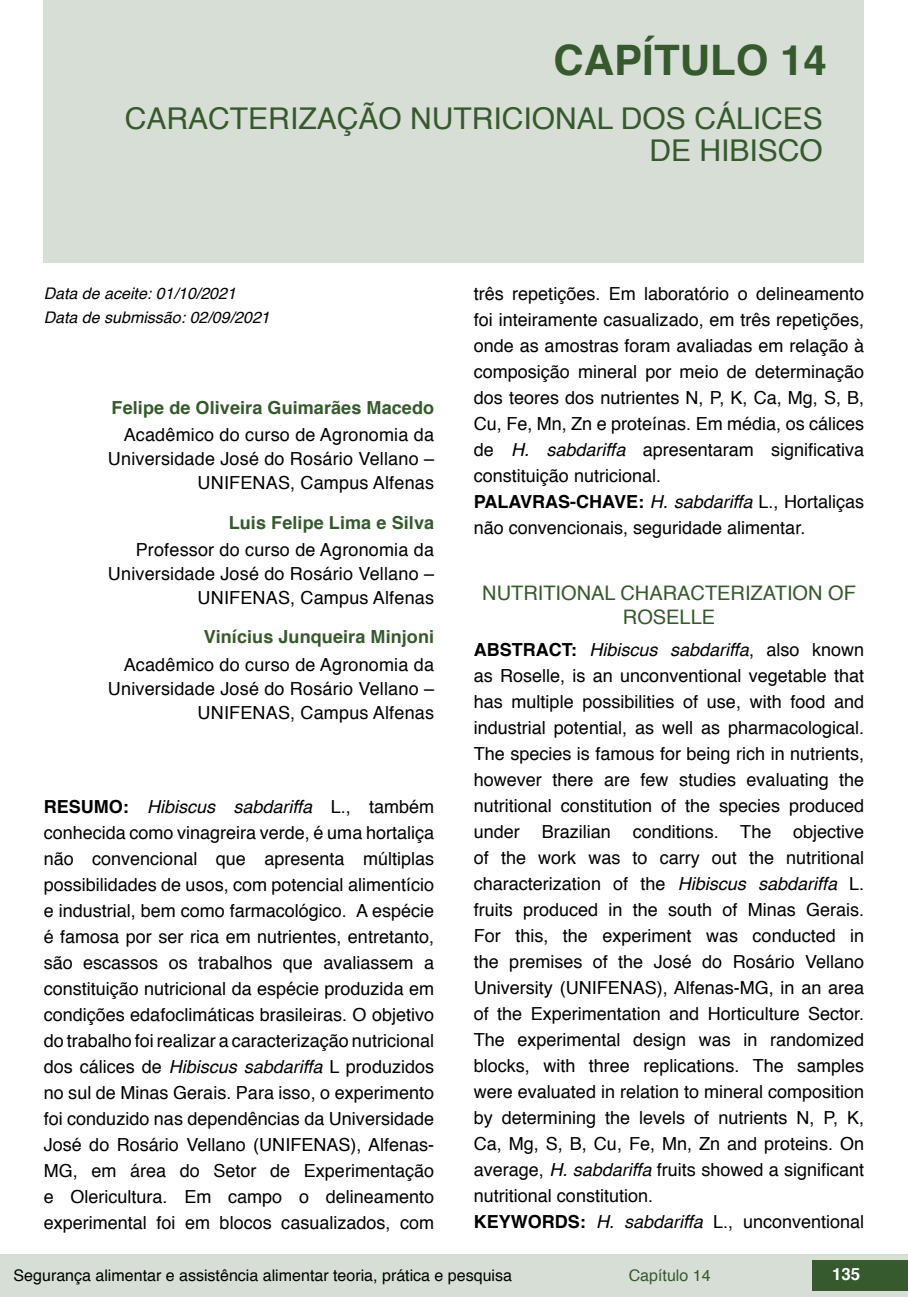
<style>
.page{position:relative;width:908px;height:1304px;background:#fff}
.page>*{position:absolute;margin:0;border:0;box-sizing:border-box;transform-origin:0 0}
.capítulos{font:700 42px "Helvetica";color:#36592e}
.nome_artigos{font:30px/32px "Helvetica";color:#36592e;text-align:right}
.título_Inglês{font:20px/24px "Helvetica";color:#36592e;text-align:center}
.Resumos_e_PC_TXT{font:18px/26px "Helvetica";color:#000;text-align:justify}
.info_autores{font:18px/24px "Helvetica";letter-spacing:.01em;color:#000;text-align:right}
.nome_autores{font:700 18px "Helvetica";letter-spacing:.005em;color:#36592e}
.t1{font:700 16.8px "Helvetica";color:#fff}
.t2{font:16px "Helvetica";color:#000}
.data{font:italic 16px "Helvetica";color:#000}
.t3{font:16px "Helvetica";color:#36592e}
.s1{font-weight:700}
.s2{font-style:italic}
</style>
<div class="page">
<div style="left:0;top:1254px;width:906px;height:43px;background:#d7ded5"></div>
<div style="left:812px;top:1261px;width:95px;height:30px;background:#36592e"></div>
<div style="left:44px;top:0;width:819px;height:263px;background:#d7ded5"></div>
<p class="capítulos" style="left:553px;top:26px;width:275px">CAPÍTULO 14</p>
<p class="nome_artigos" style="left:125px;top:104px;width:699px">CARACTERIZAÇÃO NUTRICIONAL DOS CÁLICES<br>DE HIBISCO</p>
<p class="data" style="left:44px;top:280px;width:194px">Data de aceite: 01/10/2021</p>
<p class="data" style="left:44px;top:304px;width:227px">Data de submissão: 02/09/2021</p>
<p class="nome_autores" style="left:112px;top:393px;width:324px">Felipe de Oliveira Guimarães Macedo</p>
<p class="info_autores" style="left:108px;top:424px;width:327px">Acadêmico do curso de Agronomia da<br>Universidade José do Rosário Vellano –<br>UNIFENAS, Campus Alfenas</p>
<p class="nome_autores" style="left:229px;top:508px;width:207px">Luis Felipe Lima e Silva</p>
<p class="info_autores" style="left:108px;top:538px;width:327px">Professor do curso de Agronomia da<br>Universidade José do Rosário Vellano –</p>
<p class="info_autores" style="left:197px;top:586px;width:238px">UNIFENAS, Campus Alfenas</p>
<p class="nome_autores" style="left:204px;top:622px;width:231px">Vinícius Junqueira Minjoni</p>
<p class="info_autores" style="left:108px;top:653px;width:327px">Acadêmico do curso de Agronomia da<br>Universidade José do Rosário Vellano –<br>UNIFENAS, Campus Alfenas</p>
<p class="Resumos_e_PC_TXT" style="left:44px;top:794px;width:392px"><span class="s1">RESUMO:</span> <span class="s2">Hibiscus sabdariffa</span> L., também conhecida como vinagreira verde, é uma hortaliça não convencional que apresenta múltiplas possibilidades de usos, com potencial alimentício e industrial, bem como farmacológico. A espécie é famosa por ser rica em nutrientes, entretanto, são escassos os trabalhos que avaliassem a constituição nutricional da espécie produzida em condições edafoclimáticas brasileiras. O objetivo do trabalho foi realizar a caracterização nutricional dos cálices de <span class="s2">Hibiscus sabdariffa</span> L produzidos no sul de Minas Gerais. Para isso, o experimento foi conduzido nas dependências da Universidade José do Rosário Vellano (UNIFENAS), Alfenas-MG, em área do Setor de Experimentação e Olericultura. Em campo o delineamento experimental foi em blocos casualizados, com</p>
<p class="Resumos_e_PC_TXT" style="left:473px;top:281px;width:392px">três repetições. Em laboratório o delineamento foi inteiramente casualizado, em três repetições, onde as amostras foram avaliadas em relação à composição mineral por meio de determinação dos teores dos nutrientes N, P, K, Ca, Mg, S, B, Cu, Fe, Mn, Zn e proteínas. Em média, os cálices de <span class="s2">H. sabdariffa</span> apresentaram significativa constituição nutricional.</p>
<p class="Resumos_e_PC_TXT" style="left:473px;top:489px;width:392px"><span class="s1">PALAVRAS-CHAVE:</span> <span class="s2">H. sabdariffa</span> L., Hortaliças não convencionais, seguridade alimentar.</p>
<p class="título_Inglês" style="left:482px;top:582px;width:375px">NUTRITIONAL CHARACTERIZATION OF<br>ROSELLE</p>
<p class="Resumos_e_PC_TXT" style="left:473px;top:637px;width:392px"><span class="s1">ABSTRACT:</span> <span class="s2">Hibiscus sabdariffa</span>, also known as Roselle, is an unconventional vegetable that has multiple possibilities of use, with food and industrial potential, as well as pharmacological.<br>The species is famous for being rich in nutrients, however there are few studies evaluating the nutritional constitution of the species produced under Brazilian conditions. The objective of the work was to carry out the nutritional characterization of the <span class="s2">Hibiscus sabdariffa</span> L. fruits produced in the south of Minas Gerais.<br>For this, the experiment was conducted in the premises of the José do Rosário Vellano University (UNIFENAS), Alfenas-MG, in an area of the Experimentation and Horticulture Sector.<br>The experimental design was in randomized blocks, with three replications. The samples were evaluated in relation to mineral composition by determining the levels of nutrients N, P, K, Ca, Mg, S, B, Cu, Fe, Mn, Zn and proteins. On average, <span class="s2">H. sabdariffa</span> fruits showed a significant nutritional constitution.</p>
<p class="Resumos_e_PC_TXT" style="left:473px;top:1209px;width:392px"><span class="s1">KEYWORDS:</span> <span class="s2">H. sabdariffa</span> L., unconventional</p>
<p class="t2" style="left:14px;top:1263px;width:499px">Segurança alimentar e assistência alimentar teoria, prática e pesquisa</p>
<p class="t3" style="left:628px;top:1263px;width:83px">Capítulo 14</p>
<p class="t1" style="left:831px;top:1261px;width:30px">135</p>
</div>
